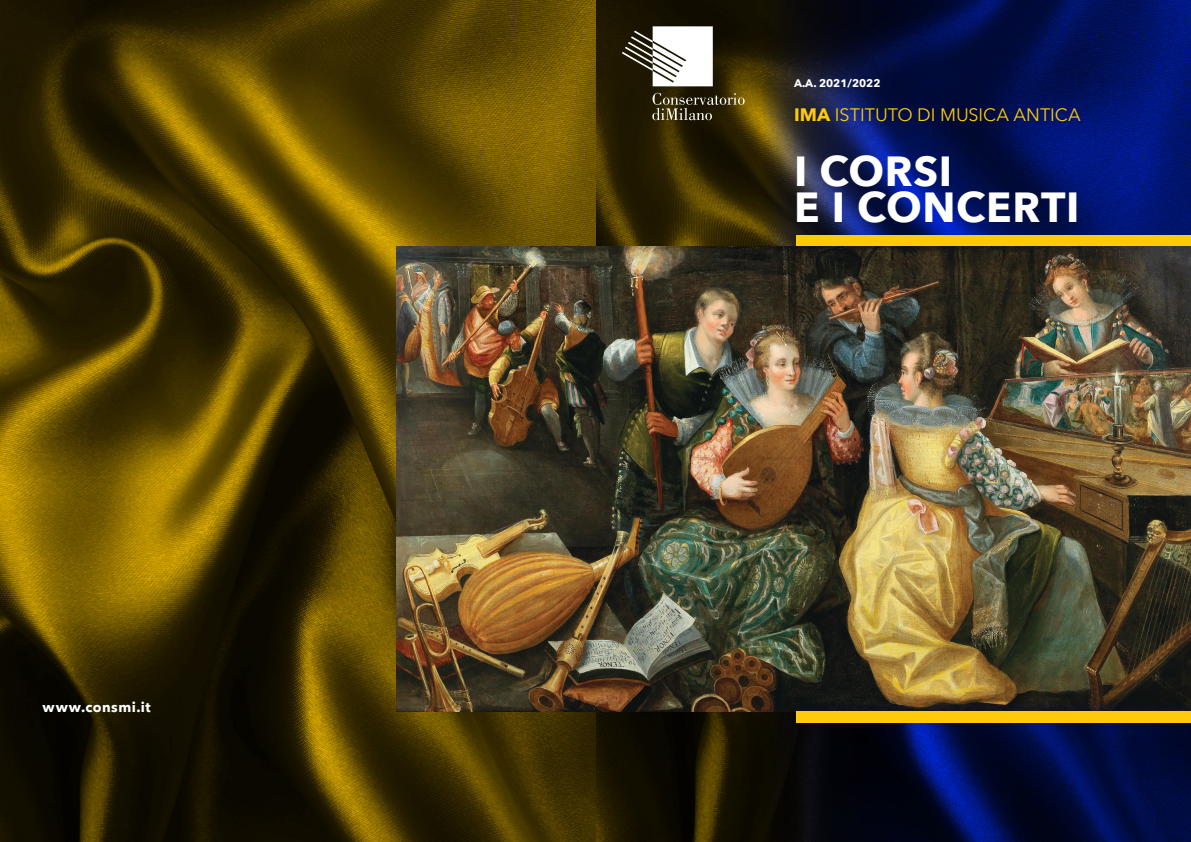
<style>
.page{position:relative;width:1191px;height:842px;background:#fff}
.page>*{position:absolute;margin:0;border:0;box-sizing:border-box;transform-origin:0 0}
.t1{font:700 42px "Avenir Next";letter-spacing:.015em;color:#fff}
.t2{font:18px "Avenir Next";color:#feca0a}
.t3{font:700 14px "Avenir Next";letter-spacing:.035em;color:#fff}
.t4{font:700 11px "Avenir Next";color:#fff}
.s1{font-weight:700}
</style>
<div class="page">
<img style="left:0;top:0;width:711px;height:842px">
<img style="left:711px;top:0;width:480px;height:842px">
<svg style="left:622px;top:26px;width:91px;height:60px"></svg>
<svg style="left:652px;top:93px;width:92px;height:27px;background:#4f472a"></svg>
<div style="left:797px;top:235px;width:394px;height:12px;background:#feca0a"></div>
<img style="left:397px;top:247px;width:794px;height:464px">
<div style="left:797px;top:711px;width:394px;height:12px;background:#feca0a"></div>
<p class="t3" style="left:43px;top:694px;width:110px">www.consmi.it</p>
<p class="t4" style="left:794px;top:74px;width:88px">A.A. 2021/2022</p>
<p class="t2" style="left:794px;top:99px;width:288px"><span class="s1">IMA</span> ISTITUTO DI MUSICA ANTICA</p>
<p class="t1" style="left:794px;top:135px;width:160px">I CORSI</p>
<p class="t1" style="left:794px;top:171px;width:287px">E I CONCERTI</p>
</div>
